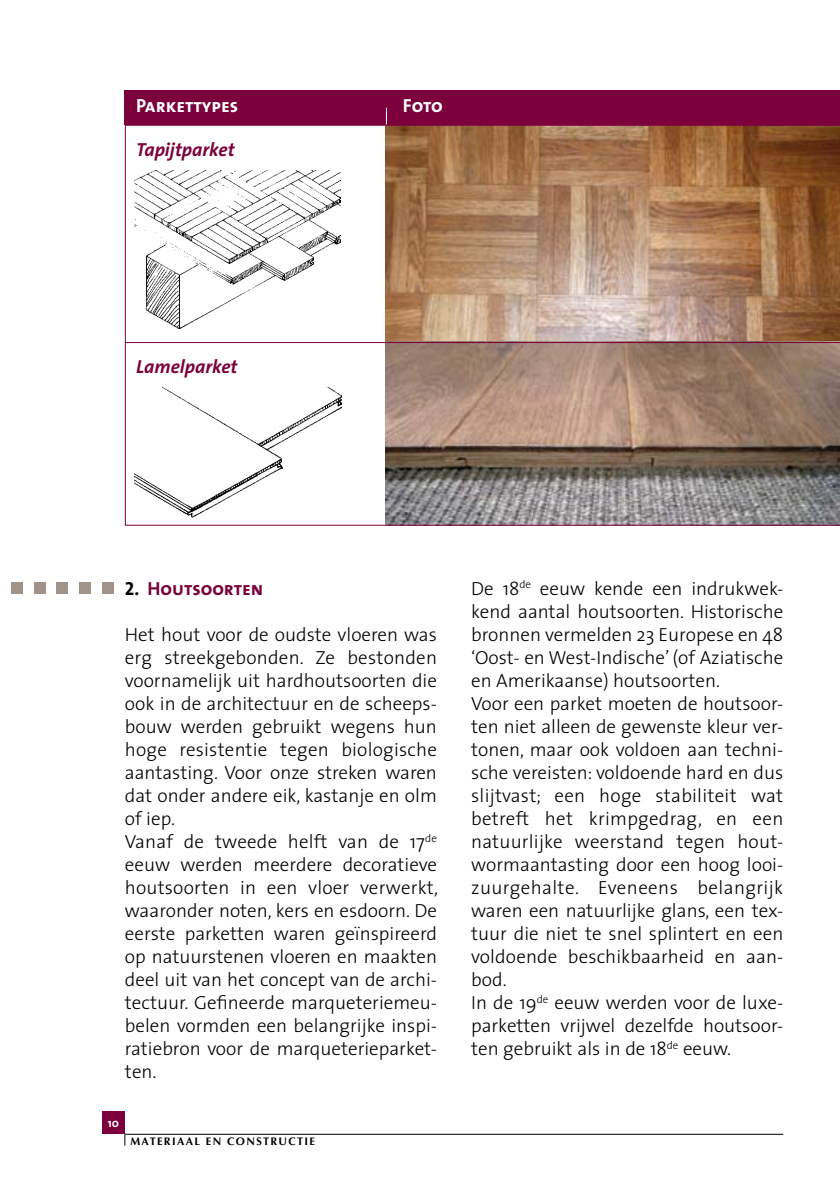
<style>
.page{position:relative;width:840px;height:1191px;background:#fff}
.page>*{position:absolute;margin:0;border:0;box-sizing:border-box;transform-origin:0 0}
.t1{font:300 19px/23px "The Sans";color:#000}
.t2{font:italic 700 19px "The Sans";color:#7b003b}
.t3{font:19px "The Sans Bold Caps";color:#fff}
.t4{font:19px "The Sans Bold Caps";color:#7b003b}
.t5{font:700 12px "The Sans";color:#fff}
.t6{font:700 11px "Optima";letter-spacing:.12em;color:#000}
.s1{color:#000}
</style>
<div class="page">
<div style="left:102px;top:1111px;width:23px;height:23px;background:#7b003b"></div>
<hr style="left:125px;top:1134px;width:657px;height:1px;background:#000">
<div style="left:125px;top:91px;width:714px;height:34px;background:#7b003b"></div>
<svg style="left:386px;top:108px;width:1px;height:17px"></svg>
<div style="left:79px;top:582px;width:12px;height:11px;background:#9f938a"></div>
<div style="left:102px;top:582px;width:11px;height:11px;background:#9f938a"></div>
<div style="left:57px;top:582px;width:11px;height:11px;background:#9f938a"></div>
<div style="left:34px;top:582px;width:11px;height:11px;background:#9f938a"></div>
<div style="left:11px;top:582px;width:12px;height:11px;background:#9f938a"></div>
<img style="left:125px;top:125px;width:714px;height:401px">
<hr style="left:125px;top:342px;width:714px;height:1px;background:#7b003b">
<p class="t3" style="left:136px;top:89px;width:103px">Parkettypes</p>
<p class="t3" style="left:403px;top:89px;width:41px">Foto</p>
<p class="t2" style="left:136px;top:133px;width:100px">Tapijtparket</p>
<p class="t2" style="left:136px;top:350px;width:103px">Lamelparket</p>
<p class="t4" style="left:125px;top:572px;width:140px"><span class="s1">2.</span> Houtsoorten</p>
<p class="t1" style="left:125px;top:622px;width:314px">Het hout voor de oudste vloeren was erg streekgebonden. Ze bestonden voornamelijk uit hardhoutsoorten die ook in de architectuur en de scheeps&shy;bouw werden gebruikt wegens hun hoge resistentie tegen biologische aantasting. Voor onze streken waren dat onder andere eik, kastanje en olm of iep.<br>Vanaf de tweede helft van de 17<sup>de </sup>eeuw werden meerdere decoratieve houtsoorten in een vloer verwerkt, waaronder noten, kers en esdoorn. De eerste parketten waren geïnspireerd op natuurstenen vloeren en maakten deel uit van het concept van de archi&shy;tectuur. Gefineerde marqueteriemeu&shy;belen vormden een belangrijke inspi&shy;ratiebron voor de marqueterieparket&shy;ten.</p>
<p class="t5" style="left:108px;top:1112px;width:13px">10</p>
<p class="t6" style="left:130px;top:1135px;width:20px">MATER</p>
<p class="t6" style="left:172px;top:1135px;width:14px">IAAL</p>
<p class="t6" style="left:206px;top:1135px;width:8px">EN</p>
<p class="t6" style="left:227px;top:1135px;width:45px">CON STRU</p>
<p class="t6" style="left:288px;top:1135px;width:27px">CTIE</p>
<p class="t1" style="left:471px;top:576px;width:313px">De 18<sup>de</sup> eeuw kende een indrukwek&shy;kend aantal houtsoorten. Historische bronnen vermelden 23 Europese en 48 ‘Oost- en West-Indische’ (of Aziatische en Amerikaanse) houtsoorten.<br>Voor een parket moeten de houtsoor&shy;ten niet alleen de gewenste kleur ver&shy;tonen, maar ook voldoen aan techni&shy;sche vereisten: voldoende hard en dus slijtvast; een hoge stabiliteit wat betreft het krimpgedrag, en een natuurlijke weerstand tegen hout&shy;wormaantasting door een hoog looi&shy;zuurgehalte. Eveneens belangrijk waren een natuurlijke glans, een tex&shy;tuur die niet te snel splintert en een voldoende beschikbaarheid en aan&shy;bod.<br>In de 19<sup>de</sup> eeuw werden voor de luxe&shy;parketten vrijwel dezelfde houtsoor&shy;ten gebruikt als in de 18<sup>de</sup> eeuw.</p>
</div>
